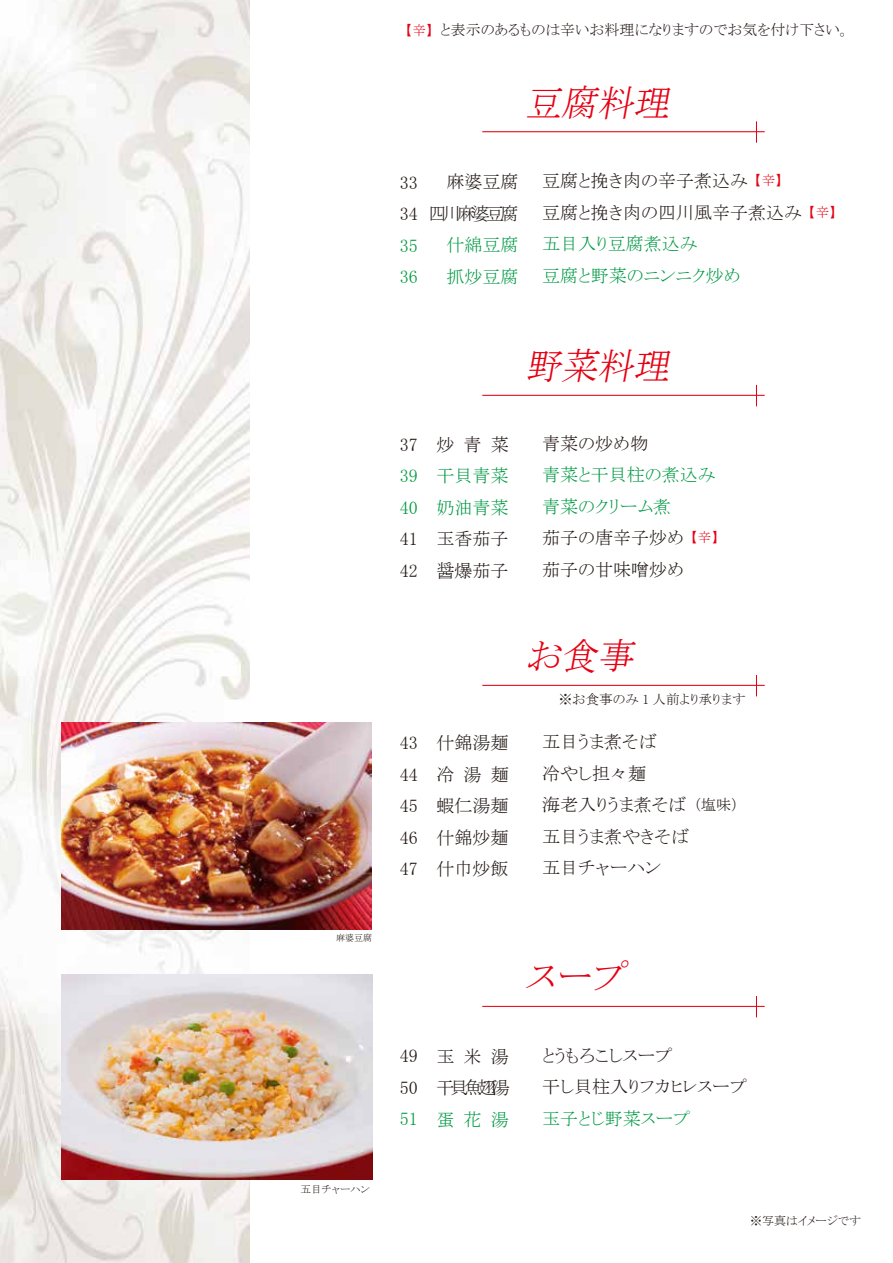
<style>
.page{position:relative;width:893px;height:1263px;background:#fff}
.page>*{position:absolute;margin:0;border:0;box-sizing:border-box;transform-origin:0 0}
.t1{font:italic 37.05px "MS P Mincho";color:#e60012}
.t2{font:18px/31.5px "MS P Mincho";color:#221815}
.t3{font:18px/31.5px "MS P Mincho";color:#094}
.t4{font:18px/31.5px "MS P Mincho";letter-spacing:-.2em;color:#221815;text-align:right}
.t5{font:18px/31.5px "MS P Mincho";color:#009a3e}
.t6{font:15px "MS P Mincho";color:#221815}
.t7{font:13.5px "MS P Mincho";color:#221815}
.t8{font:12px "MS P Mincho";color:#221815}
.t9{font:10.5px "MS P Mincho";color:#221815}
.t10{font:9px "MS P Mincho";color:#221815}
.s1{font-size:13.5px;color:#e60012}
.s2{color:#094}
.s3{color:#221815}
.s4{font-size:15px}
</style>
<div class="page">
<img style="left:0;top:0;width:250px;height:1263px">
<hr style="left:482px;top:131px;width:283px;height:1px;background:#e60012">
<svg style="left:756px;top:121px;width:1px;height:22px"></svg>
<hr style="left:482px;top:395px;width:283px;height:1px;background:#e60012">
<svg style="left:756px;top:385px;width:1px;height:21px"></svg>
<hr style="left:482px;top:1006px;width:283px;height:1px;background:#e60012">
<svg style="left:756px;top:996px;width:1px;height:21px"></svg>
<hr style="left:482px;top:685px;width:283px;height:1px;background:#e60012">
<svg style="left:756px;top:675px;width:1px;height:21px"></svg>
<img style="left:62px;top:722px;width:310px;height:207px">
<img style="left:62px;top:974px;width:310px;height:206px">
<p class="t10" style="left:336px;top:933px;width:37px">麻婆豆腐</p>
<p class="t9" style="left:301px;top:1184px;width:71px">五目チャーハン</p>
<p class="t6" style="left:406px;top:22px;width:446px"><span class="s1">【辛】</span>と表示のあるものは辛いお料理になりますのでお気を付け下さい。</p>
<h1 class="t1" style="left:525px;top:84px;width:152px">豆腐料理</h1>
<p class="t2" style="left:400px;top:166px;width:19px">33<br>34</p>
<p class="t5" style="left:400px;top:229px;width:19px">35<br>36</p>
<p class="t4" style="left:428px;top:166px;width:91px">麻婆豆腐四川麻婆豆腐</p>
<p class="t3" style="left:446px;top:229px;width:73px">什綿豆腐抓炒豆腐</p>
<p class="t2" style="left:542px;top:165px;width:295px">豆腐と挽き肉の辛子煮込み<span class="s1">【辛】<br></span>豆腐と挽き肉の四川風辛子煮込み<span class="s1">【辛】</span><span class="s2">五目入り豆腐煮込み<br>豆腐と野菜のニンニク炒め</span></p>
<h1 class="t1" style="left:525px;top:347px;width:152px">野菜料理</h1>
<p class="t2" style="left:400px;top:428px;width:19px">37</p>
<p class="t5" style="left:400px;top:460px;width:19px">39<br>40</p>
<p class="t2" style="left:400px;top:523px;width:19px">41<br>42</p>
<p class="t2" style="left:436px;top:428px;width:74px">炒 青 菜</p>
<p class="t3" style="left:436px;top:460px;width:73px">干貝青菜奶油青菜</p>
<p class="t2" style="left:436px;top:523px;width:73px">玉香茄子醤爆茄子</p>
<p class="t2" style="left:542px;top:427px;width:108px">青菜の炒め物</p>
<p class="t3" style="left:542px;top:459px;width:177px">青菜と干貝柱の煮込み青菜のクリーム煮<br><span class="s3">茄子の唐辛子炒め</span><span class="s1">【辛】</span><span class="s3">茄子の甘味噌炒め</span></p>
<p class="t2" style="left:400px;top:727px;width:19px;text-align:justify">43<br>44<br>45<br>46<br>47</p>
<p class="t2" style="left:436px;top:727px;width:74px;text-align:justify">什錦湯麺冷 湯 麺蝦仁湯麺什錦炒麺什巾炒飯</p>
<h1 class="t1" style="left:525px;top:637px;width:116px">お食事</h1>
<p class="t7" style="left:559px;top:692px;width:188px">※お食事のみ 1 人前より承ります</p>
<p class="t2" style="left:542px;top:726px;width:198px">五目うま煮そば<br>冷やし担々麺<br>海老入りうま煮そば<span class="s4">（塩味）</span>五目うま煮やきそば<br>五目チャーハン</p>
<h1 class="t1" style="left:525px;top:958px;width:108px">スープ</h1>
<p class="t2" style="left:400px;top:1040px;width:19px">49<br>50</p>
<p class="t5" style="left:400px;top:1103px;width:19px">51</p>
<p class="t2" style="left:436px;top:1040px;width:75px">玉 米 湯干貝魚翅湯</p>
<p class="t3" style="left:436px;top:1103px;width:74px">蛋花湯</p>
<p class="t2" style="left:542px;top:1039px;width:207px">とうもろこしスープ<br>干し貝柱入りフカヒレスープ</p>
<p class="t3" style="left:542px;top:1102px;width:150px">玉子とじ野菜スープ</p>
<p class="t8" style="left:750px;top:1215px;width:113px">※写真はイメージです</p>
</div>
